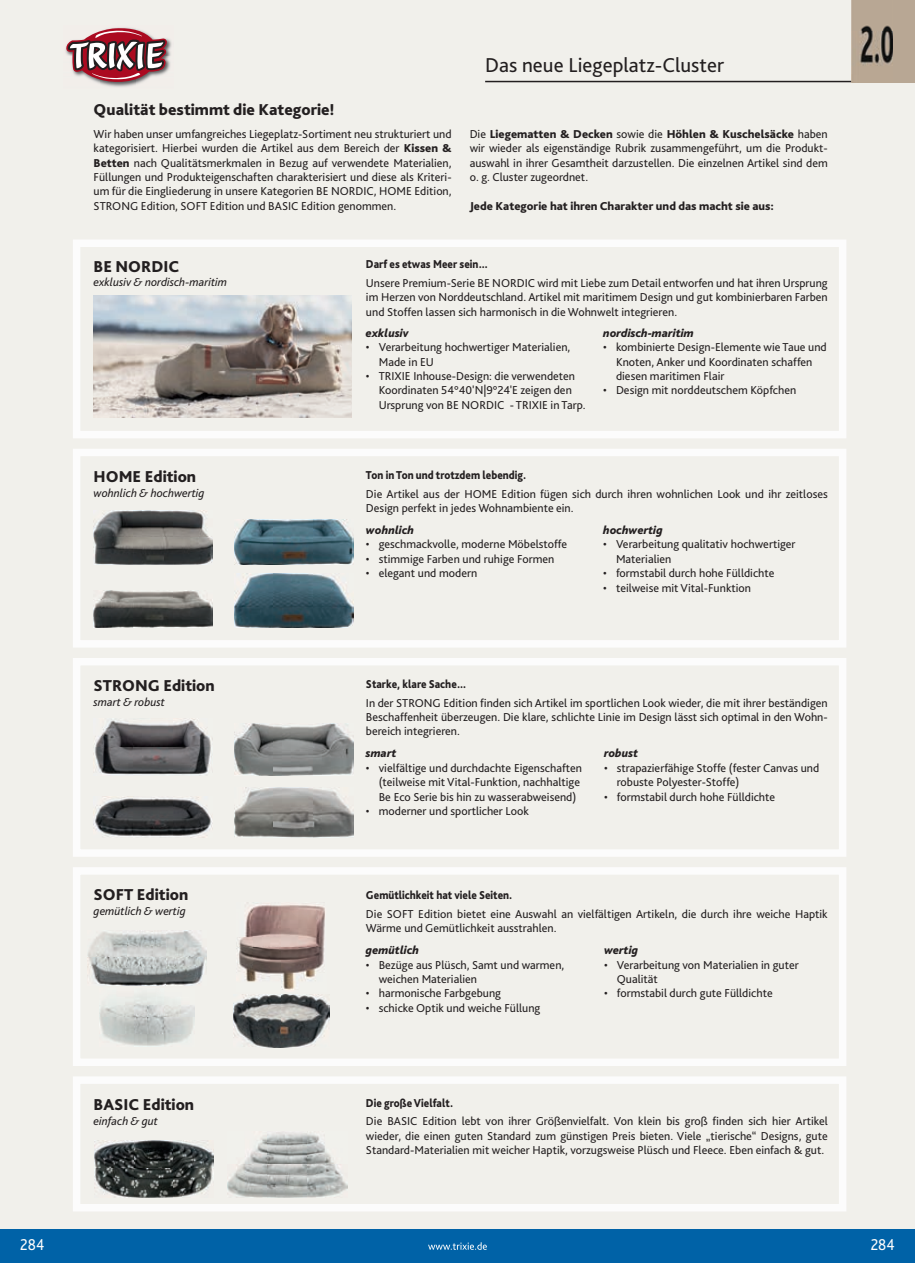
<style>
.page{position:relative;width:915px;height:1263px;background:#fff}
.page>*{position:absolute;margin:0;border:0;box-sizing:border-box;transform-origin:0 0}
.t1{font:21px "Bliss Pro";color:#231f20}
.t2{font:800 16.5px "Bliss Pro";color:#231f20}
.t3{font:16.5px "Bliss Pro";color:#fcfcfc;scale:.89 1}
.t4{font:12px/14.4px "Bliss Pro";color:#231f20}
.t5{font:800 12px "Bliss Pro";color:#231f20;scale:.89 1}
.t6{font:italic 12px "Bliss Pro";color:#231f20}
.t7{font:italic 800 12px "Bliss Pro";color:#231f20}
.t8{font:800 12px "Bliss Pro";color:#231f20}
.s1{font-weight:800}
</style>
<div class="page">
<div style="left:0;top:0;width:914px;height:1263px;background:#f1f0eb"></div>
<div style="left:0;top:1230px;width:914px;height:33px;background:#0062a7"></div>
<img style="left:65px;top:38px;width:107px;height:49px">
<svg style="left:66px;top:27px;width:101px;height:57px"></svg>
<svg style="left:428px;top:1242px;width:58px;height:8px"></svg>
<img style="left:94px;top:295px;width:257px;height:123px">
<img style="left:95px;top:719px;width:118px;height:57px">
<img style="left:94px;top:796px;width:119px;height:41px">
<img style="left:234px;top:723px;width:119px;height:53px">
<img style="left:234px;top:788px;width:119px;height:49px">
<img style="left:94px;top:1140px;width:119px;height:58px">
<img style="left:228px;top:1132px;width:119px;height:65px">
<img style="left:234px;top:520px;width:119px;height:45px">
<img style="left:94px;top:510px;width:119px;height:55px">
<img style="left:234px;top:574px;width:119px;height:53px">
<img style="left:94px;top:591px;width:119px;height:36px">
<img style="left:87px;top:930px;width:119px;height:55px">
<img style="left:236px;top:902px;width:89px;height:88px">
<img style="left:99px;top:995px;width:96px;height:51px">
<img style="left:234px;top:995px;width:95px;height:52px">
<img style="left:850px;top:0;width:64px;height:82px">
<div style="left:73px;top:239px;width:773px;height:199px;border:8px solid #fcfcfc"></div>
<div style="left:73px;top:658px;width:773px;height:199px;border:8px solid #fcfcfc"></div>
<div style="left:73px;top:1076px;width:773px;height:135px;border:8px solid #fcfcfc"></div>
<div style="left:73px;top:449px;width:773px;height:199px;border:8px solid #fcfcfc"></div>
<div style="left:73px;top:867px;width:773px;height:199px;border:8px solid #fcfcfc"></div>
<hr style="left:485px;top:81px;width:365px;height:1px;background:#231f20">
<h2 class="t2" style="left:94px;top:99px;width:242px">Qualität bestimmt die Kategorie!</h2>
<h1 class="t1" style="left:485px;top:52px;width:240px">Das neue Liegeplatz-Cluster</h1>
<p class="t4" style="left:94px;top:126px;width:359px;text-align:justify">Wir haben unser umfangreiches Liegeplatz-Sortiment neu strukturiert und kategorisiert. Hierbei wurden die Artikel aus dem Bereich der <span class="s1">Kissen &amp; Betten</span> nach Qualitätsmerkmalen in Bezug auf verwendete Materialien, Füllungen und Produkteigenschaften charakterisiert und diese als Kriteri&shy;um für die Eingliederung in unsere Kategorien BE NORDIC, HOME Edition, STRONG Edition, SOFT Edition und BASIC Edition genommen.</p>
<p class="t4" style="left:469px;top:126px;width:359px;text-align:justify">Die <span class="s1">Liegematten &amp; Decken</span> sowie die <span class="s1">Höhlen &amp; Kuschelsäcke</span> haben wir wieder als eigenständige Rubrik zusammengeführt, um die Produkt&shy;auswahl in ihrer Gesamtheit darzustellen. Die einzelnen Artikel sind dem o. g. Cluster zugeordnet.</p>
<p class="t8" style="left:469px;top:198px;width:306px">Jede Kategorie hat ihren Charakter und das macht sie aus:</p>
<h2 class="t2" style="left:94px;top:256px;width:87px">BE NORDIC</h2>
<p class="t6" style="left:94px;top:274px;width:135px">exklusiv &amp; nordisch-maritim</p>
<p class="t5" style="left:366px;top:257px;width:139px">Darf es etwas Meer sein…</p>
<p class="t4" style="left:366px;top:275px;width:463px;text-align:justify">Unsere Premium-Serie BE NORDIC wird mit Liebe zum Detail entworfen und hat ihren Ursprung im Herzen von Norddeutschland. Artikel mit maritimem Design und gut kombinierbaren Farben und Stoffen lassen sich harmonisch in die Wohnwelt integrieren.</p>
<p class="t7" style="left:366px;top:325px;width:44px">exklusiv</p>
<p class="t4" style="left:378px;top:340px;width:193px;text-indent:-13px">• Verarbeitung hochwertiger Materialien,<br>Made in EU</p>
<p class="t4" style="left:378px;top:369px;width:208px;text-indent:-13px">• TRIXIE Inhouse-Design: die verwendeten<br>Koordinaten 54°40'N|9°24'E zeigen den<br>Ursprung von BE NORDIC - TRIXIE in Tarp.</p>
<p class="t7" style="left:603px;top:325px;width:92px">nordisch-maritim</p>
<p class="t4" style="left:615px;top:340px;width:212px;text-indent:-13px">• kombinierte Design-Elemente wie Taue und<br>Knoten, Anker und Koordinaten schaffen diesen maritimen Flair</p>
<p class="t4" style="left:603px;top:383px;width:194px">• Design mit norddeutschem Köpfchen</p>
<h2 class="t2" style="left:94px;top:467px;width:104px">HOME Edition</h2>
<p class="t6" style="left:94px;top:485px;width:112px">wohnlich &amp; hochwertig</p>
<p class="t5" style="left:366px;top:467px;width:181px">Ton in Ton und trotzdem lebendig.</p>
<p class="t4" style="left:366px;top:486px;width:463px">Die Artikel aus der HOME Edition fügen sich durch ihren wohnlichen Look und ihr zeitloses<br>Design perfekt in jedes Wohnambiente ein.</p>
<p class="t7" style="left:366px;top:522px;width:50px">wohnlich</p>
<p class="t4" style="left:366px;top:537px;width:203px">• geschmackvolle, moderne Möbelstoffe</p>
<p class="t4" style="left:366px;top:551px;width:190px">• stimmige Farben und ruhige Formen</p>
<p class="t4" style="left:366px;top:566px;width:113px">• elegant und modern</p>
<p class="t7" style="left:603px;top:522px;width:61px">hochwertig</p>
<p class="t4" style="left:615px;top:537px;width:181px;text-indent:-13px">• Verarbeitung qualitativ hochwertiger<br>Materialien</p>
<p class="t4" style="left:603px;top:566px;width:173px">• formstabil durch hohe Fülldichte</p>
<p class="t4" style="left:603px;top:580px;width:149px">• teilweise mit Vital-Funktion</p>
<h2 class="t2" style="left:94px;top:676px;width:122px">STRONG Edition</h2>
<p class="t6" style="left:94px;top:694px;width:73px">smart &amp; robust</p>
<p class="t5" style="left:366px;top:676px;width:114px">Starke, klare Sache…</p>
<p class="t4" style="left:366px;top:695px;width:463px;text-align:justify">In der STRONG Edition finden sich Artikel im sportlichen Look wieder, die mit ihrer beständigen Beschaffenheit überzeugen. Die klare, schlichte Linie im Design lässt sich optimal in den Wohn&shy;bereich integrieren.</p>
<p class="t7" style="left:366px;top:746px;width:32px">smart</p>
<p class="t4" style="left:378px;top:760px;width:205px;text-indent:-13px">• vielfältige und durchdachte Eigenschaften (teilweise mit Vital-Funktion, nachhaltige<br>Be Eco Serie bis hin zu wasserabweisend)</p>
<p class="t4" style="left:366px;top:803px;width:164px">• moderner und sportlicher Look</p>
<p class="t7" style="left:603px;top:746px;width:36px">robust</p>
<p class="t4" style="left:616px;top:760px;width:204px;text-indent:-13px">• strapazierfähige Stoffe (fester Canvas und robuste Polyester-Stoffe)</p>
<p class="t4" style="left:603px;top:789px;width:173px">• formstabil durch hohe Fülldichte</p>
<h2 class="t2" style="left:94px;top:884px;width:96px">SOFT Edition</h2>
<p class="t6" style="left:94px;top:903px;width:94px">gemütlich &amp; wertig</p>
<p class="t5" style="left:366px;top:888px;width:166px">Gemütlichkeit hat viele Seiten.</p>
<p class="t4" style="left:366px;top:906px;width:463px">Die SOFT Edition bietet eine Auswahl an vielfältigen Artikeln, die durch ihre weiche Haptik<br>Wärme und Gemütlichkeit ausstrahlen.</p>
<p class="t7" style="left:366px;top:943px;width:55px">gemütlich</p>
<p class="t4" style="left:378px;top:957px;width:187px;text-indent:-13px">• Bezüge aus Plüsch, Samt und warmen, weichen Materialien</p>
<p class="t4" style="left:366px;top:986px;width:136px">• harmonische Farbgebung</p>
<p class="t4" style="left:366px;top:1000px;width:176px">• schicke Optik und weiche Füllung</p>
<p class="t7" style="left:603px;top:943px;width:36px">wertig</p>
<p class="t4" style="left:616px;top:957px;width:183px;text-indent:-13px">• Verarbeitung von Materialien in guter<br>Qualität</p>
<p class="t4" style="left:603px;top:986px;width:170px">• formstabil durch gute Fülldichte</p>
<h2 class="t2" style="left:94px;top:1094px;width:102px">BASIC Edition</h2>
<p class="t6" style="left:94px;top:1113px;width:66px">einfach &amp; gut</p>
<p class="t5" style="left:366px;top:1095px;width:99px">Die große Vielfalt.</p>
<p class="t4" style="left:366px;top:1114px;width:463px;text-align:justify">Die BASIC Edition lebt von ihrer Größenvielfalt. Von klein bis groß finden sich hier Artikel wieder, die einen guten Standard zum günstigen Preis bieten. Viele „tierische“ Designs, gute Standard-Materialien mit weicher Haptik, vorzugsweise Plüsch und Fleece. Eben einfach &amp; gut.</p>
<h2 class="t3" style="left:20px;top:1234px;width:28px">284</h2>
<h2 class="t3" style="left:870px;top:1234px;width:28px">284</h2>
</div>
